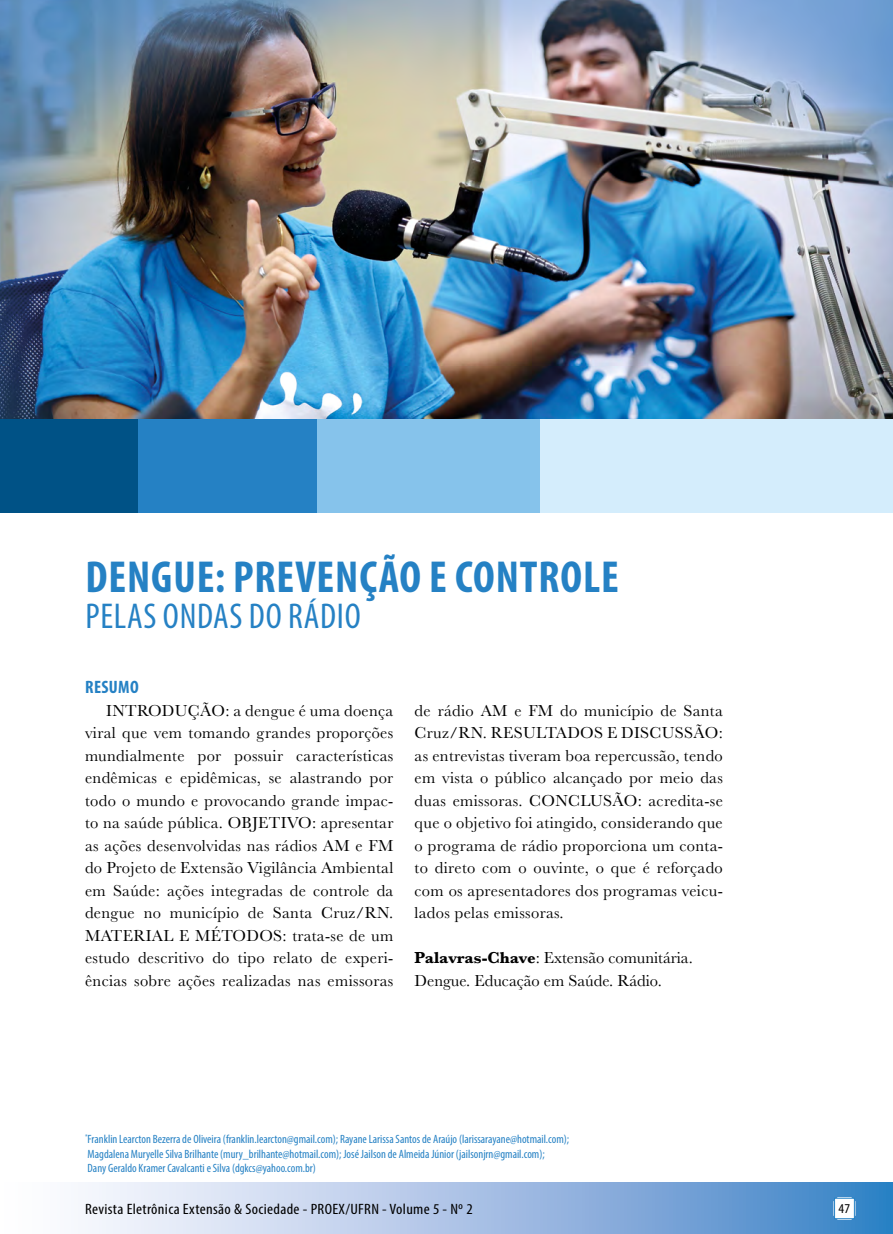
<style>
.page{position:relative;width:893px;height:1234px;background:#fff}
.page>*{position:absolute;margin:0;border:0;box-sizing:border-box;transform-origin:0 0}
.t1{font:700 condensed 45px "Myriad Pro";letter-spacing:.02em;color:#2581c4}
.t2{font:condensed 36px "Myriad Pro";letter-spacing:.02em;color:#2581c4}
.t3{font:700 condensed 18px "Myriad Pro";letter-spacing:.02em;color:#2581c4}
.t4{font:16.5px/22.5px "Baskerville";letter-spacing:.02em;color:#000;text-align:justify}
.t5{font:16.5px/22.5px "Baskerville";color:#000}
.t6{font:condensed 15px "Myriad Pro";letter-spacing:.02em;color:#000;scale:1.1 1}
.t7{font:condensed 13.5px "Myriad Pro";color:#000;scale:1.1 1}
.t8{font:condensed 12px/14.4px "Myriad Pro";color:#2581c4}
.s1{font-weight:700}
</style>
<div class="page">
<svg style="left:85px;top:1182px;width:808px;height:51px;background:#a0bee3"></svg>
<div style="left:137px;top:419px;width:180px;height:94px;background:#2581c4"></div>
<div style="left:317px;top:419px;width:223px;height:94px;background:#86c3eb"></div>
<div style="left:540px;top:419px;width:353px;height:94px;background:#d4edfc"></div>
<div style="left:0;top:419px;width:137px;height:94px;background:#005286"></div>
<img style="left:0;top:0;width:893px;height:418px">
<svg style="left:833px;top:1196px;width:22px;height:23px"></svg>
<div style="left:834px;top:1197px;width:21px;height:21px;background:#fff;border:1px solid #2581c4"></div>
<h1 class="t1" style="left:85px;top:548px;width:535px">DENGUE: PREVENÇÃO E CONTROLE</h1>
<h2 class="t2" style="left:85px;top:594px;width:277px">PELAS ONDAS DO RÁDIO</h2>
<p class="t3" style="left:85px;top:675px;width:55px">RESUMO</p>
<p class="t4" style="left:85px;top:699px;width:310px;text-indent:21px">INTRODUÇÃO: a dengue é uma doença viral que vem tomando grandes proporções mundialmente por possuir características endêmicas e epidêmicas, se alastrando por todo o mundo e provocando grande impac&shy;to na saúde pública. OBJETIVO: apresentar as ações desenvolvidas nas rádios AM e FM do Projeto de Extensão Vigilância Ambiental em Saúde: ações integradas de controle da dengue no município de Santa Cruz/RN.<br>MATERIAL E MÉTODOS: trata-se de um estudo descritivo do tipo relato de experi&shy;ências sobre ações realizadas nas emissoras</p>
<p class="t4" style="left:415px;top:699px;width:310px">de rádio AM e FM do município de Santa Cruz/RN. RESULTADOS E DISCUSSÃO: as entrevistas tiveram boa repercussão, tendo em vista o público alcançado por meio das duas emissoras. CONCLUSÃO: acredita-se que o objetivo foi atingido, considerando que o programa de rádio proporciona um conta&shy;to direto com o ouvinte, o que é reforçado com os apresentadores dos programas veicu&shy;lados pelas emissoras.</p>
<p class="t5" style="left:415px;top:946px;width:280px"><span class="s1">Palavras-Chave</span>: Extensão comunitária.<br>Dengue. Educação em Saúde. Rádio.</p>
<p class="t8" style="left:85px;top:1131px;width:486px"><sup>*</sup>Franklin Learcton Bezerra de Oliveira (franklin.learcton@gmail.com); Rayane Larissa Santos de Araújo (larissarayane@hotmail.com);<br>Magdalena Muryelle Silva Brilhante (mury_brilhante@hotmail.com); José Jailson de Almeida Júnior (jailsonjrn@gmail.com);<br>Dany Geraldo Kramer Cavalcanti e Silva (dgkcs@yahoo.com.br)</p>
<p class="t6" style="left:85px;top:1199px;width:354px">Revista Eletrônica Extensão &amp; Sociedade - PROEX/UFRN - Volume 5 - No 2</p>
<p class="t7" style="left:839px;top:1200px;width:12px">47</p>
</div>
